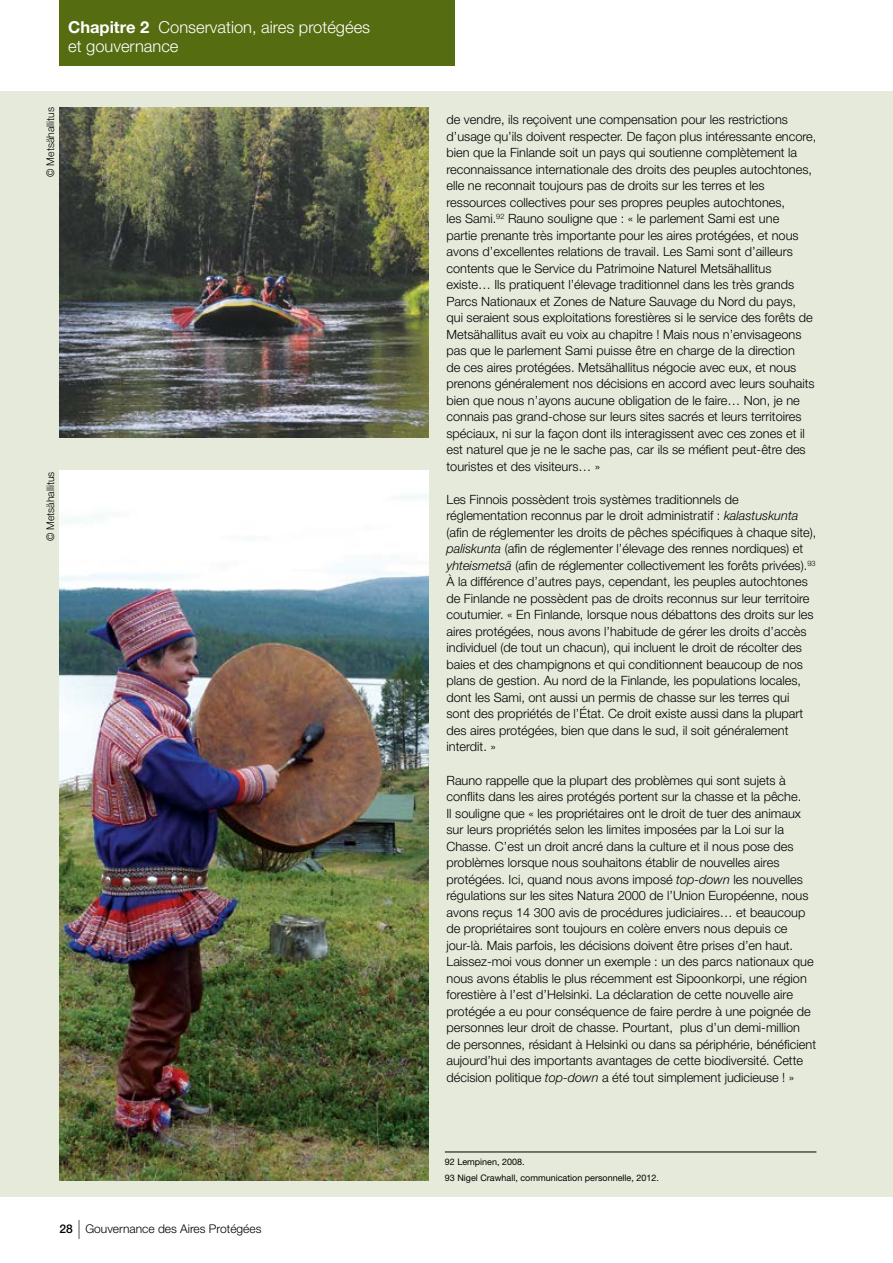
<style>
.page{position:relative;width:893px;height:1263px;background:#fff}
.page>*{position:absolute;margin:0;border:0;box-sizing:border-box;transform-origin:0 0}
.t1{font:300 16.5px/19.5px "Helvetica Neue LT Pro";color:#fff}
.t2{font:300 12.75px/16.5px "Helvetica Neue LT Pro";color:#000}
.t3{font:300 12px "Helvetica Neue LT Pro";color:#000}
.t4{font:300 10.5px "Helvetica Neue LT Pro";color:#000}
.t5{font:9px/15.5px "Helvetica Neue LT Pro";color:#000}
.s1{font-weight:700}
.s2{font-weight:500}
.s3{font-weight:100;font-size:19.05px}
.s4{font-style:italic}
</style>
<div class="page">
<div style="left:60px;top:0;width:395px;height:66px;background:#566c11"></div>
<div style="left:0;top:91px;width:893px;height:1106px;background:#e6eadb"></div>
<img style="left:60px;top:108px;width:369px;height:330px">
<img style="left:59px;top:471px;width:370px;height:709px">
<hr style="left:445px;top:1151px;width:371px;height:1px;background:#000">
<p class="t1" style="left:68px;top:17px;width:303px"><span class="s1">Chapitre 2</span> Conservation, aires protégées et gouvernance</p>
<p class="t4" style="left:44px;top:177px;width:71px;rotate:-90deg">© Metsähallitus</p>
<p class="t4" style="left:44px;top:541px;width:71px;rotate:-90deg">© Metsähallitus</p>
<p class="t3" style="left:60px;top:1222px;width:203px"><span class="s2">28</span> <span class="s3">|</span> Gouvernance des Aires Protégées</p>
<p class="t2" style="left:446px;top:111px;width:371px">de vendre, ils reçoivent une compensation pour les restrictions d’usage qu’ils doivent respecter. De façon plus intéressante encore, bien que la Finlande soit un pays qui soutienne complètement la reconnaissance internationale des droits des peuples autochtones, elle ne reconnait toujours pas de droits sur les terres et les ressources collectives pour ses propres peuples autochtones,<br>les Sami.<sup>92</sup> Rauno souligne que : « le parlement Sami est une<br>partie prenante très importante pour les aires protégées, et nous avons d’excellentes relations de travail. Les Sami sont d’ailleurs contents que le Service du Patrimoine Naturel Metsähallitus existe… Ils pratiquent l’élevage traditionnel dans les très grands Parcs Nationaux et Zones de Nature Sauvage du Nord du pays,<br>qui seraient sous exploitations forestières si le service des forêts de Metsähallitus avait eu voix au chapitre ! Mais nous n’envisageons pas que le parlement Sami puisse être en charge de la direction<br>de ces aires protégées. Metsähallitus négocie avec eux, et nous prenons généralement nos décisions en accord avec leurs souhaits bien que nous n’ayons aucune obligation de le faire… Non, je ne connais pas grand-chose sur leurs sites sacrés et leurs territoires spéciaux, ni sur la façon dont ils interagissent avec ces zones et il est naturel que je ne le sache pas, car ils se méfient peut-être des touristes et des visiteurs… »</p>
<p class="t2" style="left:446px;top:491px;width:371px">Les Finnois possèdent trois systèmes traditionnels de réglementation reconnus par le droit administratif : <span class="s4">kalastuskunta </span>(afin de réglementer les droits de pêches spécifiques à chaque site), <span class="s4">paliskunta</span> (afin de réglementer l’élevage des rennes nordiques) et <span class="s4">yhteismetsä</span> (afin de réglementer collectivement les forêts privées).<sup>93<br></sup>À la différence d’autres pays, cependant, les peuples autochtones de Finlande ne possèdent pas de droits reconnus sur leur territoire coutumier. « En Finlande, lorsque nous débattons des droits sur les aires protégées, nous avons l’habitude de gérer les droits d’accès individuel (de tout un chacun), qui incluent le droit de récolter des baies et des champignons et qui conditionnent beaucoup de nos plans de gestion. Au nord de la Finlande, les populations locales, dont les Sami, ont aussi un permis de chasse sur les terres qui<br>sont des propriétés de l’État. Ce droit existe aussi dans la plupart des aires protégées, bien que dans le sud, il soit généralement interdit. »</p>
<p class="t2" style="left:446px;top:771px;width:371px">Rauno rappelle que la plupart des problèmes qui sont sujets à conflits dans les aires protégés portent sur la chasse et la pêche.<br>Il souligne que « les propriétaires ont le droit de tuer des animaux sur leurs propriétés selon les limites imposées par la Loi sur la Chasse. C’est un droit ancré dans la culture et il nous pose des problèmes lorsque nous souhaitons établir de nouvelles aires protégées. Ici, quand nous avons imposé <span class="s4">top-down</span> les nouvelles régulations sur les sites Natura 2000 de l’Union Européenne, nous avons reçus 14 300 avis de procédures judiciaires… et beaucoup de propriétaires sont toujours en colère envers nous depuis ce jour-là. Mais parfois, les décisions doivent être prises d’en haut.<br>Laissez-moi vous donner un exemple : un des parcs nationaux que nous avons établis le plus récemment est Sipoonkorpi, une région forestière à l’est d’Helsinki. La déclaration de cette nouvelle aire protégée a eu pour conséquence de faire perdre à une poignée de personnes leur droit de chasse. Pourtant, plus d’un demi-million de personnes, résidant à Helsinki ou dans sa périphérie, bénéficient aujourd’hui des importants avantages de cette biodiversité. Cette décision politique <span class="s4">top-down</span> a été tout simplement judicieuse ! »</p>
<p class="t5" style="left:445px;top:1154px;width:216px">92 Lempinen, 2008.<br>93 Nigel Crawhall, communication personnelle, 2012.</p>
</div>
